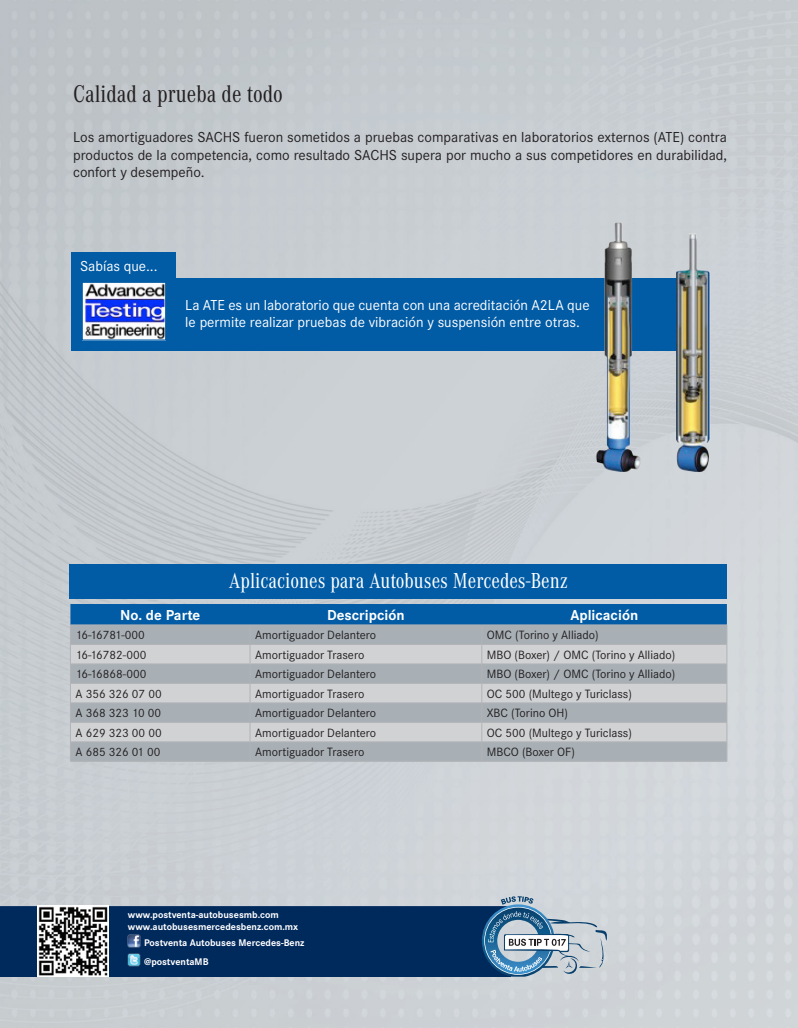
<style>
.page{position:relative;width:798px;height:1028px;background:#fff}
.page>*{position:absolute;margin:0;border:0;box-sizing:border-box;transform-origin:0 0}
.t1{font:25px "Corporate A Con";color:#231f20}
.t2{font:22.5px "Corporate A Con";color:#fff}
.t3{font:15px/17.5px "Corporate S";color:#231f20;text-align:justify}
.t4{font:15px/17.5px "Corporate S";color:#fff}
.t5{font:700 15px "Corporate S";color:#fff}
.t6{font:12.5px "Corporate S";color:#231f20}
.t7{font:700 10px "Corporate S";color:#fff}
</style>
<div class="page">
<img style="left:0;top:0;width:797px;height:1028px">
<div style="left:71px;top:252px;width:104px;height:27px;background:#015ba5"></div>
<div style="left:71px;top:278px;width:496px;height:73px;background:#015ba5"></div>
<img style="left:83px;top:284px;width:81px;height:55px">
<div style="left:81px;top:282px;width:85px;height:59px;border:1px solid #015ba5"></div>
<img style="left:567px;top:218px;width:159px;height:266px">
<div style="left:70px;top:564px;width:656px;height:34px;background:#015ba5"></div>
<div style="left:0;top:906px;width:481px;height:70px;background:#00295c"></div>
<img style="left:38px;top:905px;width:70px;height:71px">
<img style="left:127px;top:934px;width:14px;height:13px">
<img style="left:127px;top:953px;width:14px;height:13px">
<svg style="left:481px;top:896px;width:126px;height:80px;background:#96adbf"></svg>
<hr style="left:70px;top:761px;width:180px;height:1px;background:#b2b3b7">
<hr style="left:250px;top:761px;width:231px;height:1px;background:#b2b3b7">
<hr style="left:481px;top:761px;width:245px;height:1px;background:#b2b3b7">
<svg style="left:70px;top:604px;width:657px;height:157px;background:#a1b1be"></svg>
<p class="t1" style="left:73px;top:80px;width:211px">Calidad a prueba de todo</p>
<p class="t3" style="left:73px;top:128px;width:655px">Los amortiguadores SACHS fueron sometidos a pruebas comparativas en laboratorios externos (ATE) contra productos de la competencia, como resultado SACHS supera por mucho a sus competidores en durabilidad, confort y desempeño.</p>
<p class="t4" style="left:80px;top:258px;width:79px">Sabías que...</p>
<p class="t4" style="left:185px;top:296px;width:405px">La ATE es un laboratorio que cuenta con una acreditación A2LA que le permite realizar pruebas de vibración y suspensión entre otras.</p>
<p class="t2" style="left:229px;top:568px;width:341px">Aplicaciones para Autobuses Mercedes-Benz</p>
<p class="t5" style="left:120px;top:606px;width:82px">No. de Parte</p>
<p class="t5" style="left:327px;top:606px;width:79px">Descripción</p>
<p class="t5" style="left:570px;top:606px;width:69px">Aplicación</p>
<p class="t6" style="left:75px;top:628px;width:71px">16-16781-000</p>
<p class="t6" style="left:255px;top:628px;width:123px">Amortiguador Delantero</p>
<p class="t6" style="left:486px;top:628px;width:113px">OMC (Torino y Alliado)</p>
<p class="t6" style="left:75px;top:648px;width:72px">16-16782-000</p>
<p class="t6" style="left:255px;top:648px;width:111px">Amortiguador Trasero</p>
<p class="t6" style="left:486px;top:648px;width:190px">MBO (Boxer) / OMC (Torino y Alliado)</p>
<p class="t6" style="left:75px;top:667px;width:72px">16-16868-000</p>
<p class="t6" style="left:255px;top:667px;width:123px">Amortiguador Delantero</p>
<p class="t6" style="left:486px;top:667px;width:190px">MBO (Boxer) / OMC (Torino y Alliado)</p>
<p class="t6" style="left:75px;top:687px;width:88px">A 356 326 07 00</p>
<p class="t6" style="left:255px;top:687px;width:111px">Amortiguador Trasero</p>
<p class="t6" style="left:486px;top:687px;width:146px">OC 500 (Multego y Turiclass)</p>
<p class="t6" style="left:75px;top:706px;width:87px">A 368 323 10 00</p>
<p class="t6" style="left:255px;top:706px;width:123px">Amortiguador Delantero</p>
<p class="t6" style="left:486px;top:706px;width:83px">XBC (Torino OH)</p>
<p class="t6" style="left:75px;top:725px;width:88px">A 629 323 00 00</p>
<p class="t6" style="left:255px;top:725px;width:123px">Amortiguador Delantero</p>
<p class="t6" style="left:486px;top:725px;width:146px">OC 500 (Multego y Turiclass)</p>
<p class="t6" style="left:75px;top:745px;width:86px">A 685 326 01 00</p>
<p class="t6" style="left:255px;top:745px;width:111px">Amortiguador Trasero</p>
<p class="t6" style="left:486px;top:745px;width:89px">MBCO (Boxer OF)</p>
<p class="t7" style="left:128px;top:909px;width:152px">www.postventa-autobusesmb.com</p>
<p class="t7" style="left:128px;top:921px;width:172px">www.autobusesmercedesbenz.com.mx</p>
<p class="t7" style="left:144px;top:936px;width:162px">Postventa Autobuses Mercedes-Benz</p>
<p class="t7" style="left:144px;top:955px;width:66px">@postventaMB</p>
</div>
